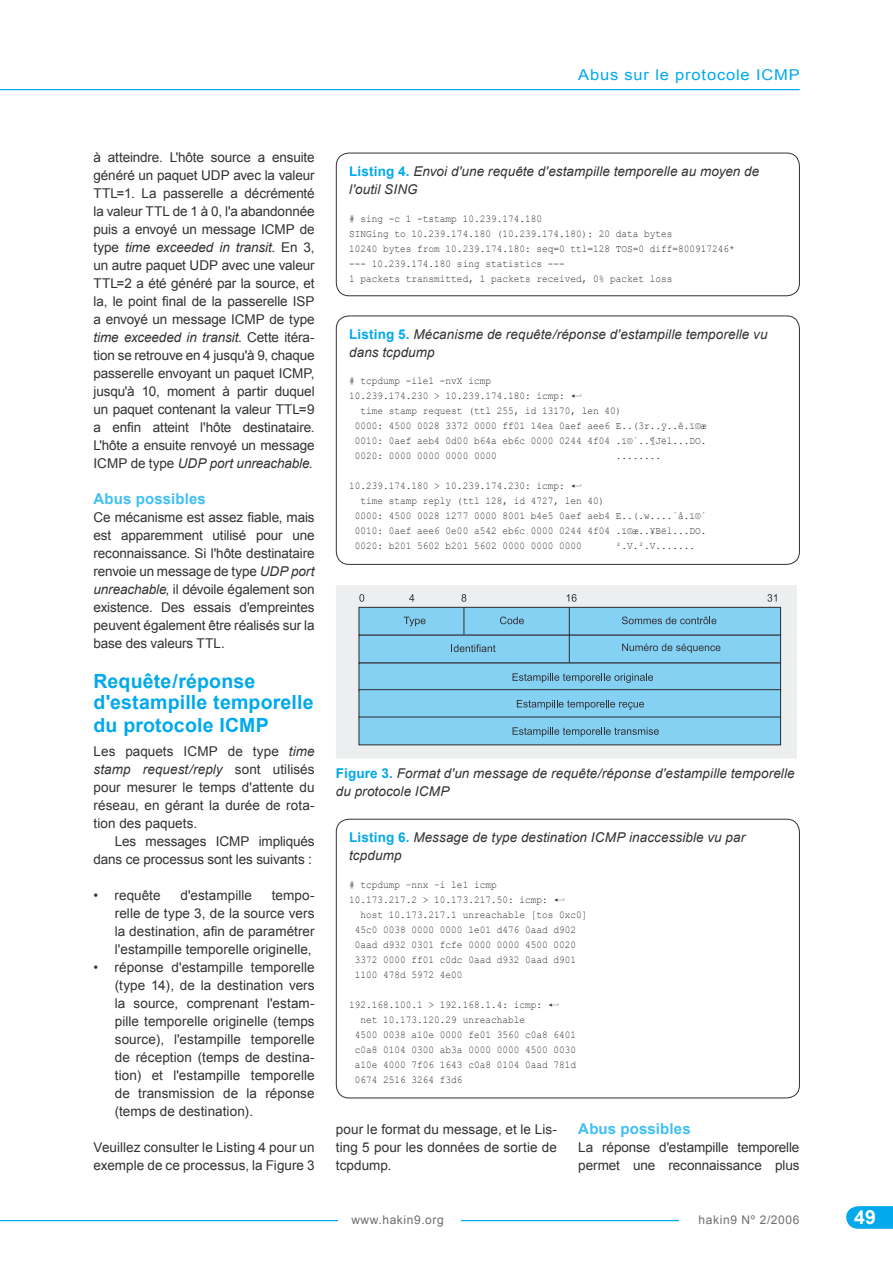
<style>
.page{position:relative;width:893px;height:1263px;background:#fff}
.page>*{position:absolute;margin:0;border:0;box-sizing:border-box;transform-origin:0 0}
.SUBHEAD{font:700 19.5px/21.8px "Arial";letter-spacing:.01em;color:#00a9eb}
.t1{font:700 19.5px "Arial";color:#fff}
.SUBHEAD2{font:700 15px "Arial";letter-spacing:.01em;color:#3fc0f1}
.t2{font:15px "Arial";letter-spacing:.05em;color:#00a9eb;scale:1.1 1}
.BODY_TEXT{font:13.5px/18px "Arial";letter-spacing:-.01em;color:#323235;text-align:justify}
.BODY1{font:13.5px/18px "Arial";letter-spacing:-.01em;color:#323235;text-align:justify}
.PODPIS{font:italic 13.5px/18px "Arial";letter-spacing:.005em;color:#323235}
.HANGING1{font:13.5px/18px "Arial";letter-spacing:.005em;color:#323235;text-align:justify}
.BODY1_WS{font:13.5px/18px "Arial";letter-spacing:.005em;color:#323235}
.HANGING_WS{font:13.5px/18px "Arial";letter-spacing:.005em;color:#323235;text-align:justify}
.t3{font:12px "Arial";letter-spacing:.05em;color:#6c6b70}
.t4{font:12px "Arial";letter-spacing:.05em;color:#6f6e72}
.LISTING_BODY_CODE{font:10.5px "Courier New";color:#323235;scale:.9 1}
.LISTING_BODY_CODE_WS{font:10.5px "Courier New";color:#323235;scale:.9 1}
.s1{font-style:italic}
.s2{font-weight:700;font-style:normal;color:#00a9eb}
.s3{font-family:"Strzalka";font-size:18px}
</style>
<div class="page">
<hr style="left:0;top:1220px;width:778px;height:1px;background:#00a9eb">
<hr style="left:0;top:89px;width:799px;height:1px;background:#00a9eb">
<div style="left:338px;top:1203px;width:122px;height:60px;background:#fff"></div>
<div style="left:679px;top:1203px;width:120px;height:60px;background:#fff"></div>
<svg style="left:846px;top:1206px;width:47px;height:23px"></svg>
<svg style="left:336px;top:153px;width:464px;height:143px"></svg>
<svg style="left:336px;top:316px;width:464px;height:248px"></svg>
<div style="left:337px;top:586px;width:459px;height:172px;background:#edeeef"></div>
<div style="left:336px;top:585px;width:461px;height:173px;border:1px solid #edeeef"></div>
<div style="left:359px;top:607px;width:422px;height:28px;background:#85d1f4"></div>
<div style="left:358px;top:607px;width:423px;height:29px;border:1px solid #323235"></div>
<div style="left:359px;top:635px;width:422px;height:28px;background:#85d1f4"></div>
<div style="left:358px;top:635px;width:423px;height:28px;border:1px solid #323235"></div>
<div style="left:359px;top:663px;width:422px;height:28px;background:#85d1f4"></div>
<div style="left:358px;top:662px;width:423px;height:29px;border:1px solid #323235"></div>
<svg style="left:404px;top:617px;width:22px;height:9px"></svg>
<svg style="left:451px;top:644px;width:45px;height:8px"></svg>
<svg style="left:512px;top:673px;width:141px;height:10px"></svg>
<div style="left:359px;top:690px;width:422px;height:27px;background:#85d1f4"></div>
<div style="left:358px;top:689px;width:423px;height:29px;border:1px solid #323235"></div>
<svg style="left:517px;top:700px;width:127px;height:10px"></svg>
<div style="left:359px;top:717px;width:422px;height:28px;background:#85d1f4"></div>
<svg style="left:512px;top:727px;width:147px;height:10px"></svg>
<svg style="left:500px;top:616px;width:24px;height:8px"></svg>
<svg style="left:622px;top:616px;width:94px;height:8px"></svg>
<svg style="left:622px;top:643px;width:98px;height:10px"></svg>
<hr style="left:569px;top:607px;width:1px;height:56px;background:#323235">
<svg style="left:359px;top:594px;width:5px;height:8px"></svg>
<svg style="left:409px;top:594px;width:5px;height:8px"></svg>
<svg style="left:461px;top:594px;width:5px;height:40px"></svg>
<svg style="left:567px;top:594px;width:10px;height:8px"></svg>
<svg style="left:767px;top:594px;width:10px;height:8px"></svg>
<svg style="left:336px;top:819px;width:464px;height:279px"></svg>
<h2 class="t2" style="left:578px;top:65px;width:203px">Abus sur le protocole ICMP</h2>
<p class="BODY_TEXT" style="left:94px;top:148px;width:223px">à atteindre. L'hôte source a ensuite généré un paquet UDP avec la valeur TTL=1. La passerelle a décrémenté la valeur TTL de 1 à 0, l'a abandonnée puis a envoyé un message ICMP de type <span class="s1">time exceeded in transit</span>. En 3, un autre paquet UDP avec une valeur TTL=2 a été généré par la source, et la, le point final de la passerelle ISP a envoyé un message ICMP de type <span class="s1">time exceeded in transit</span>. Cette itéra&shy;tion se retrouve en 4 jusqu'à 9, chaque passerelle envoyant un paquet ICMP, jusqu'à 10, moment à partir duquel un paquet contenant la valeur TTL=9 a enfin atteint l'hôte destinataire.<br>L'hôte a ensuite renvoyé un message ICMP de type <span class="s1">UDP port unreachable</span>.</p>
<p class="SUBHEAD2" style="left:94px;top:489px;width:114px">Abus possibles</p>
<p class="BODY1" style="left:94px;top:508px;width:223px">Ce mécanisme est assez fiable, mais est apparemment utilisé pour une reconnaissance. Si l'hôte destinataire renvoie un message de type <span class="s1">UDP port unreachable</span>, il dévoile également son existence. Des essais d'empreintes peuvent également être réalisés sur la base des valeurs TTL.</p>
<p class="SUBHEAD" style="left:94px;top:671px;width:222px">Requête/réponse d'estampille temporelle du protocole ICMP</p>
<p class="BODY1" style="left:94px;top:742px;width:223px">Les paquets ICMP de type <span class="s1">time stamp request/reply</span> sont utilisés pour mesurer le temps d'attente du réseau, en gérant la durée de rota&shy;tion des paquets.</p>
<p class="BODY_TEXT" style="left:94px;top:832px;width:223px;text-align:right">Les messages ICMP impliqués dans ce processus sont les suivants :</p>
<p class="HANGING_WS" style="left:94px;top:886px;width:69px">• requête</p>
<p class="HANGING_WS" style="left:180px;top:886px;width:73px">d'estampille</p>
<p class="HANGING_WS" style="left:115px;top:886px;width:201px;text-indent:157px">tempo&shy;relle de type 3, de la source vers la destination, afin de paramétrer l'estampille temporelle originelle,</p>
<p class="HANGING1" style="left:115px;top:958px;width:201px;text-indent:-21px">• réponse d'estampille temporelle (type 14), de la destination vers la source, comprenant l'estam&shy;pille temporelle originelle (temps source), l'estampille temporelle de réception (temps de destina&shy;tion) et l'estampille temporelle de transmission de la réponse (temps de destination).</p>
<p class="BODY1_WS" style="left:94px;top:1138px;width:223px">Veuillez consulter le Listing 4 pour un exemple de ce processus, la Figure 3</p>
<p class="PODPIS" style="left:349px;top:162px;width:411px"><span class="s2">Listing 4.</span> Envoi d'une requête d'estampille temporelle au moyen de l'outil SING</p>
<p class="LISTING_BODY_CODE_WS" style="left:349px;top:212px;width:216px"># sing -c 1 -tstamp 10.239.174.180</p>
<p class="LISTING_BODY_CODE" style="left:349px;top:227px;width:361px">SINGing to 10.239.174.180 (10.239.174.180): 20 data bytes</p>
<p class="LISTING_BODY_CODE" style="left:349px;top:242px;width:430px">10240 bytes from 10.239.174.180: seq=0 ttl=128 TOS=0 diff=800917246*</p>
<p class="LISTING_BODY_CODE" style="left:349px;top:257px;width:241px">--- 10.239.174.180 sing statistics ---</p>
<p class="LISTING_BODY_CODE" style="left:349px;top:272px;width:361px">1 packets transmitted, 1 packets received, 0% packet loss</p>
<p class="PODPIS" style="left:349px;top:325px;width:420px"><span class="s2">Listing 5.</span> Mécanisme de requête/réponse d'estampille temporelle vu dans tcpdump</p>
<p class="LISTING_BODY_CODE_WS" style="left:349px;top:375px;width:159px"># tcpdump -ile1 -nvX icmp</p>
<p class="LISTING_BODY_CODE" style="left:349px;top:390px;width:258px">10.239.174.230 &gt; 10.239.174.180: icmp: <span class="s3">§</span></p>
<p class="LISTING_BODY_CODE" style="left:361px;top:405px;width:291px">time stamp request (ttl 255, id 13170, len 40)</p>
<p class="LISTING_BODY_CODE" style="left:355px;top:420px;width:392px">0000: 4500 0028 3372 0000 ff01 14ea 0aef aee6 E..(3r..ÿ..ê.ï®æ</p>
<p class="LISTING_BODY_CODE" style="left:355px;top:435px;width:392px">0010: 0aef aeb4 0d00 b64a eb6c 0000 0244 4f04 .ï®´..¶Jël...DO.</p>
<p class="LISTING_BODY_CODE" style="left:355px;top:450px;width:159px">0020: 0000 0000 0000 0000</p>
<p class="LISTING_BODY_CODE" style="left:616px;top:450px;width:52px">........</p>
<p class="LISTING_BODY_CODE" style="left:349px;top:480px;width:258px">10.239.174.180 &gt; 10.239.174.230: icmp: <span class="s3">§</span></p>
<p class="LISTING_BODY_CODE" style="left:361px;top:495px;width:272px">time stamp reply (ttl 128, id 4727, len 40)</p>
<p class="LISTING_BODY_CODE" style="left:355px;top:510px;width:392px">0000: 4500 0028 1277 0000 8001 b4e5 0aef aeb4 E..(.w....´å.ï®´</p>
<p class="LISTING_BODY_CODE" style="left:355px;top:525px;width:392px">0010: 0aef aee6 0e00 a542 eb6c 0000 0244 4f04 .ï®æ..¥Bël...DO.</p>
<p class="LISTING_BODY_CODE" style="left:355px;top:540px;width:254px">0020: b201 5602 b201 5602 0000 0000 0000</p>
<p class="LISTING_BODY_CODE" style="left:616px;top:540px;width:90px">².V.².V.......</p>
<p class="PODPIS" style="left:336px;top:764px;width:460px"><span class="s2">Figure 3.</span> Format d'un message de requête/réponse d'estampille temporelle du protocole ICMP</p>
<p class="PODPIS" style="left:349px;top:828px;width:397px"><span class="s2">Listing 6.</span> Message de type destination ICMP inaccessible vu par tcpdump</p>
<p class="LISTING_BODY_CODE_WS" style="left:349px;top:878px;width:165px"># tcpdump –nnx –i le1 icmp</p>
<p class="LISTING_BODY_CODE" style="left:349px;top:893px;width:239px">10.173.217.2 &gt; 10.173.217.50: icmp: <span class="s3">§</span></p>
<p class="LISTING_BODY_CODE" style="left:361px;top:908px;width:254px">host 10.173.217.1 unreachable [tos 0xc0]</p>
<p class="LISTING_BODY_CODE" style="left:355px;top:923px;width:247px">45c0 0038 0000 0000 1e01 d476 0aad d902</p>
<p class="LISTING_BODY_CODE" style="left:355px;top:938px;width:247px">0aad d932 0301 fcfe 0000 0000 4500 0020</p>
<p class="LISTING_BODY_CODE" style="left:355px;top:953px;width:247px">3372 0000 ff01 c0dc 0aad d932 0aad d901</p>
<p class="LISTING_BODY_CODE" style="left:355px;top:968px;width:121px">1100 478d 5972 4e00</p>
<p class="LISTING_BODY_CODE" style="left:349px;top:998px;width:233px">192.168.100.1 &gt; 192.168.1.4: icmp: <span class="s3">§</span></p>
<p class="LISTING_BODY_CODE" style="left:361px;top:1013px;width:184px">net 10.173.120.29 unreachable</p>
<p class="LISTING_BODY_CODE" style="left:355px;top:1028px;width:247px">4500 0038 a10e 0000 fe01 3560 c0a8 6401</p>
<p class="LISTING_BODY_CODE" style="left:355px;top:1043px;width:247px">c0a8 0104 0300 ab3a 0000 0000 4500 0030</p>
<p class="LISTING_BODY_CODE" style="left:355px;top:1058px;width:247px">a10e 4000 7f06 1643 c0a8 0104 0aad 781d</p>
<p class="LISTING_BODY_CODE" style="left:355px;top:1073px;width:121px">0674 2516 3264 f3d6</p>
<p class="BODY1_WS" style="left:336px;top:1120px;width:223px;text-align:justify">pour le format du message, et le Lis&shy;ting 5 pour les données de sortie de tcpdump.</p>
<p class="SUBHEAD2" style="left:578px;top:1119px;width:114px">Abus possibles</p>
<p class="BODY1" style="left:578px;top:1138px;width:223px">La réponse d'estampille temporelle permet une reconnaissance plus</p>
<p class="t3" style="left:351px;top:1212px;width:94px">www.hakin9.org</p>
<p class="t4" style="left:699px;top:1212px;width:102px">hakin9 Nº 2/2006</p>
<h1 class="t1" style="left:854px;top:1204px;width:23px">49</h1>
</div>
